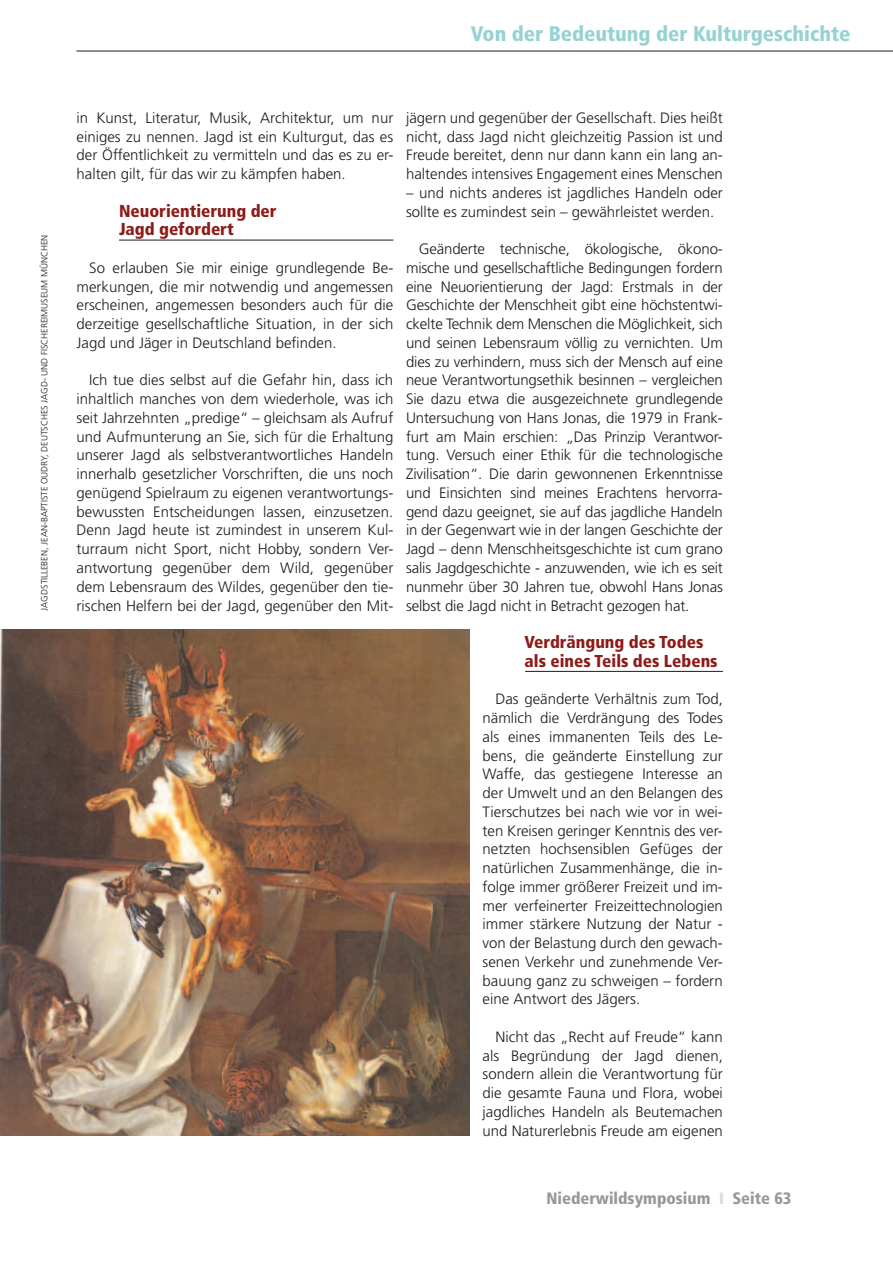
<style>
.page{position:relative;width:893px;height:1263px;background:#fff}
.page>*{position:absolute;margin:0;border:0;box-sizing:border-box;transform-origin:0 0}
.t1{font:900 condensed 21px "Frutiger";color:#96d2d2}
.t2{font:900 condensed 17.25px/18.8px "Frutiger";color:#8d1b18}
.t3{font:900 condensed 16.5px "Frutiger";color:#98989c}
.t4{font:300 15px/18.8px "Frutiger";color:#1b1c20;text-align:justify}
.t5{font:300 9px "Frutiger";color:#1b1c20}
.s1{color:#d8dadc}
</style>
<div class="page">
<hr style="left:77px;top:51px;width:816px;height:1px;background:#1b1c20">
<hr style="left:119px;top:240px;width:274px;height:1px;background:#1b1c20">
<hr style="left:525px;top:671px;width:198px;height:1px;background:#1b1c20">
<img style="left:0;top:629px;width:470px;height:506px">
<p class="t5" style="left:39px;top:610px;width:376px;rotate:-90deg">Jagdstilleben, Jean-Baptiste Oudry, Deutsches Jagd- Und Fischereimuseum München</p>
<h1 class="t1" style="left:471px;top:21px;width:381px">Von der Bedeutung der Kulturgeschichte</h1>
<p class="t4" style="left:77px;top:108px;width:318px">in Kunst, Literatur, M usik, Architektur, um nur einiges zu nennen. Jagd ist ein Kulturgut, das es der Öffentlichkeit zu vermitteln und das es zu er&shy;halten gilt, für das wir zu kämpfen haben.</p>
<p class="t2" style="left:119px;top:201px;width:159px">Neuorientierung der<br>Jagd gefordert</p>
<p class="t4" style="left:77px;top:258px;width:318px;text-indent:13px">So erlauben Sie mir einige grundlegende Be&shy;merkungen, die mir notwendig und angemessen erscheinen, angemessen besonders auch für die derzeitige gesellschaftliche Situation, in der sich Jagd und Jäger in Deutschland befinden.</p>
<p class="t4" style="left:77px;top:371px;width:318px;text-indent:13px">Ich tue dies selbst auf die Gefahr hin, dass ich inhaltlich manches von dem wiederhole, was ich seit Jahrzehnten „predige“ – gleichsam als Aufruf und Aufmunterung an Sie, sich für die Erhaltung unserer Jagd als selbstverantwortliches Handeln innerhalb gesetzlicher Vorschriften, die uns noch genügend Spielraum zu eigenen verantwortungs&shy;bewussten Entscheidungen lassen, einzusetzen.<br>Denn Jagd heute ist zumindest in unserem Kul&shy;turraum nicht Sport, nicht Hobby, sondern Ver&shy;antwortung gegenüber dem Wild, gegenüber dem Lebensraum des Wildes, gegenüber den tie&shy;rischen Helfern bei der Jagd, gegenüber den M it-</p>
<p class="t4" style="left:406px;top:108px;width:318px">jägern und gegenüber der Gesellschaft. Dies heißt nicht, dass Jagd nicht gleichzeitig Passion ist und Freude bereitet, denn nur dann kann ein lang an&shy;haltendes intensives Engagement eines Menschen</p>
<p class="t4" style="left:406px;top:183px;width:318px">– und nichts anderes ist jagdliches Handeln oder sollte es zumindest sein – gewährleistet werden.</p>
<p class="t4" style="left:406px;top:240px;width:318px;text-indent:13px">Geänderte technische, ökologische, ökono&shy;mische und gesellschaftliche Bedingungen fordern eine Neuorientierung der Jagd: Erstmals in der Geschichte der Menschheit gibt eine höchstentwi&shy;ckelte Technik dem Menschen die Möglichkeit, sich und seinen Lebensraum völlig zu vernichten. Um dies zu verhindern, muss sich der Mensch auf eine neue Verantwortungsethik besinnen – vergleichen Sie dazu etwa die ausgezeichnete grundlegende Untersuchung von Hans Jonas, die 1979 in Frank&shy;furt am Main erschien: „Das Prinzip Verantwor&shy;tung. Versuch einer Ethik für die technologische Zivilisation“. Die darin gewonnenen Erkenntnisse und Einsichten sind meines Erachtens hervorra&shy;gend dazu geeignet, sie auf das jagdliche Handeln in der Gegenwart wie in der langen Geschichte der Jagd – denn Menschheitsgeschichte ist cum grano salis Jagdgeschichte - anzuwenden, wie ich es seit nunmehr über 30 Jahren tue, obwohl Hans Jonas selbst die Jagd nicht in Betracht gezogen hat.</p>
<p class="t2" style="left:525px;top:633px;width:195px">Verdrängung des Todes als eines Teils des Lebens</p>
<p class="t4" style="left:483px;top:690px;width:242px;text-indent:13px">Das geänderte Verhältnis zum Tod, nämlich die Verdrängung des Todes als eines immanenten Teils des Le&shy;bens, die geänderte Einstellung zur Waffe, das gestiegene Interesse an der Umwelt und an den Belangen des Tierschutzes bei nach wie vor in wei&shy;ten Kreisen geringer Kenntnis des ver&shy;netzten hochsensiblen Gefüges der natürlichen Zusammenhänge, die in&shy;folge immer größerer Freizeit und im&shy;mer verfeinerter Freizeittechnologien immer stärkere Nutzung der Natur - von der Belastung durch den gewach&shy;senen Verkehr und zunehmende Ver&shy;bauung ganz zu schweigen – fordern eine Antwort des Jägers.</p>
<p class="t4" style="left:483px;top:1027px;width:242px;text-indent:13px">Nicht das „Recht auf Freude“ kann als Begründung der Jagd dienen, sondern allein die Verantwortung für die gesamte Fauna und Flora, wobei jagdliches Handeln als Beutemachen und Naturerlebnis Freude am eigenen</p>
<p class="t3" style="left:547px;top:1188px;width:246px">Niederwildsymposium <span class="s1">I</span> Seite 63</p>
</div>
